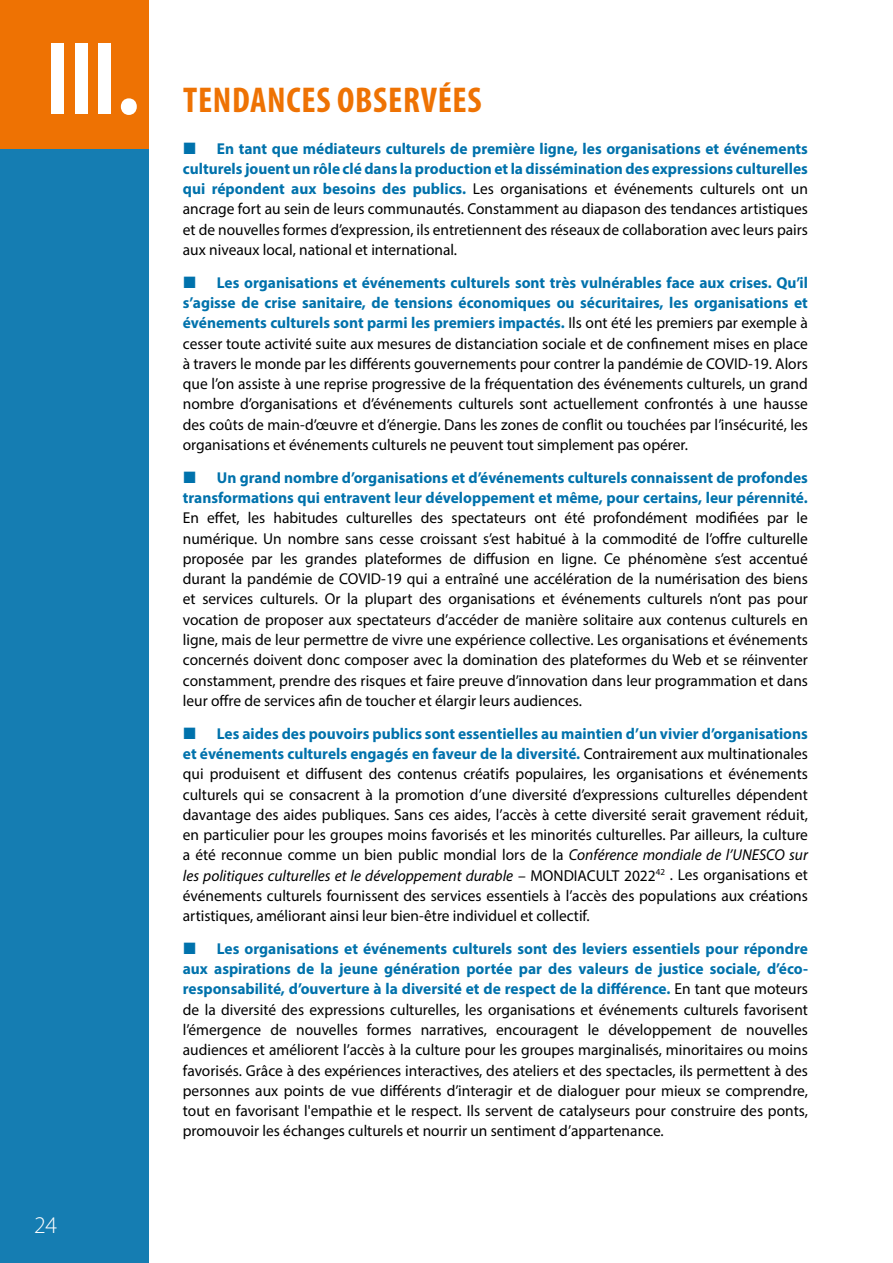
<style>
.page{position:relative;width:893px;height:1263px;background:#fff}
.page>*{position:absolute;margin:0;border:0;box-sizing:border-box;transform-origin:0 0}
.t1{font:600 105px "Myriad Pro";color:#fff}
.t2{font:700 condensed 36px "Myriad Pro";letter-spacing:.02em;color:#ee7203}
.t3{font:300 24px "Myriad Pro";color:#fff}
.t4{font:15.75px/20.2px "Myriad Pro";color:#000;text-align:justify}
.t5{font:700 15.75px/20.2px "Myriad Pro";color:#0072ac;text-align:right}
.s1{font-weight:700;color:#0072ac}
.s2{font-style:italic}
</style>
<div class="page">
<div style="left:0;top:0;width:149px;height:1263px;background:#157db2"></div>
<div style="left:0;top:0;width:149px;height:149px;background:#ee7203"></div>
<h1 class="t1" style="left:44px;top:12px;width:98px">III.</h1>
<h3 class="t3" style="left:34px;top:1211px;width:25px">24</h3>
<h2 class="t2" style="left:183px;top:78px;width:300px">TENDANCES OBSERVÉES</h2>
<p class="t4" style="left:183px;top:138px;width:627px;text-indent:34px"><span class="s1">En tant que médiateurs culturels de première ligne, les organisations et événements culturels jouent un rôle clé dans la production et la dissémination des expressions culturelles qui répondent aux besoins des publics.</span> Les organisations et événements culturels ont un ancrage fort au sein de leurs communautés. Constamment au diapason des tendances artistiques et de nouvelles formes d’expression, ils entretiennent des réseaux de collaboration avec leurs pairs aux niveaux local, national et international.</p>
<p class="t4" style="left:183px;top:272px;width:627px;text-indent:34px"><span class="s1">Les organisations et événements culturels sont très vulnérables face aux crises. Qu’il s’agisse de crise sanitaire, de tensions économiques ou sécuritaires, les organisations et événements culturels sont parmi les premiers impactés.</span> Ils ont été les premiers par exemple à cesser toute activité suite aux mesures de distanciation sociale et de confinement mises en place à travers le monde par les différents gouvernements pour contrer la pandémie de COVID-19. Alors que l’on assiste à une reprise progressive de la fréquentation des événements culturels, un grand nombre d’organisations et d’événements culturels sont actuellement confrontés à une hausse des coûts de main-d’œuvre et d’énergie. Dans les zones de conflit ou touchées par l’insécurité, les organisations et événements culturels ne peuvent tout simplement pas opérer.</p>
<p class="t5" style="left:183px;top:467px;width:627px">Un grand nombre d’organisations et d’événements culturels connaissent de profondes transformations qui entravent leur développement et même, pour certains, leur pérennité.</p>
<p class="t4" style="left:183px;top:508px;width:627px">En effet, les habitudes culturelles des spectateurs ont été profondément modifiées par le numérique. Un nombre sans cesse croissant s’est habitué à la commodité de l’offre culturelle proposée par les grandes plateformes de diffusion en ligne. Ce phénomène s’est accentué durant la pandémie de COVID-19 qui a entraîné une accélération de la numérisation des biens et services culturels. Or la plupart des organisations et événements culturels n’ont pas pour vocation de proposer aux spectateurs d’accéder de manière solitaire aux contenus culturels en ligne, mais de leur permettre de vivre une expérience collective. Les organisations et événements concernés doivent donc composer avec la domination des plateformes du Web et se réinventer constamment, prendre des risques et faire preuve d’innovation dans leur programmation et dans leur offre de services afin de toucher et élargir leurs audiences.</p>
<p class="t4" style="left:183px;top:723px;width:627px;text-indent:34px"><span class="s1">Les aides des pouvoirs publics sont essentielles au maintien d’un vivier d’organisations et événements culturels engagés en faveur de la diversité.</span> Contrairement aux multinationales qui produisent et diffusent des contenus créatifs populaires, les organisations et événements culturels qui se consacrent à la promotion d’une diversité d’expressions culturelles dépendent davantage des aides publiques. Sans ces aides, l’accès à cette diversité serait gravement réduit, en particulier pour les groupes moins favorisés et les minorités culturelles. Par ailleurs, la culture a été reconnue comme un bien public mondial lors de la <span class="s2">Conférence mondiale de l’UNESCO sur les politiques culturelles et le développement durable</span> – MONDIACULT 2022<sup>42</sup> . Les organisations et événements culturels fournissent des services essentiels à l’accès des populations aux créations artistiques, améliorant ainsi leur bien-être individuel et collectif.</p>
<p class="t4" style="left:183px;top:938px;width:627px;text-indent:34px"><span class="s1">Les organisations et événements culturels sont des leviers essentiels pour répondre aux aspirations de la jeune génération portée par des valeurs de justice sociale, d’éco&shy;responsabilité, d’ouverture à la diversité et de respect de la différence.</span> En tant que moteurs de la diversité des expressions culturelles, les organisations et événements culturels favorisent l’émergence de nouvelles formes narratives, encouragent le développement de nouvelles audiences et améliorent l’accès à la culture pour les groupes marginalisés, minoritaires ou moins favorisés. Grâce à des expériences interactives, des ateliers et des spectacles, ils permettent à des personnes aux points de vue différents d’interagir et de dialoguer pour mieux se comprendre, tout en favorisant l'empathie et le respect. Ils servent de catalyseurs pour construire des ponts, promouvoir les échanges culturels et nourrir un sentiment d’appartenance.</p>
</div>
